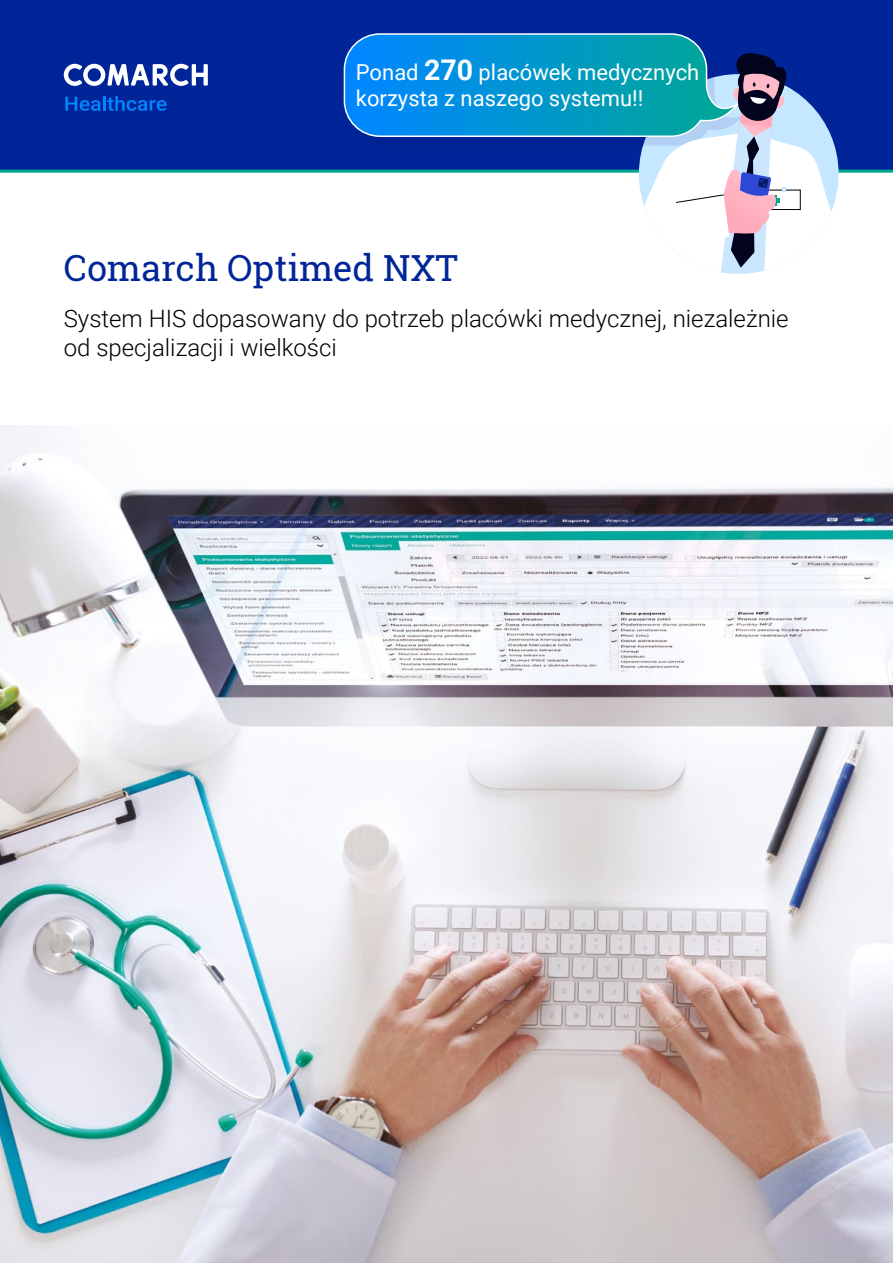
<style>
.page{position:relative;width:893px;height:1263px;background:#fff}
.page>*{position:absolute;margin:0;border:0;box-sizing:border-box;transform-origin:0 0}
.t1{font:36px "Roboto Slab";color:#002598}
.t2{font:300 24px/28.8px "Roboto";color:#000}
.t3{font:22.05px/26.4px "Roboto";color:#fff}
.s1{font-weight:700;font-size:28.5px}
</style>
<div class="page">
<img style="left:0;top:425px;width:893px;height:838px">
<div style="left:0;top:0;width:893px;height:171px;background:#002598"></div>
<hr style="left:0;top:170px;width:893px;height:3px;background:#00a98e">
<svg style="left:63px;top:64px;width:145px;height:22px"></svg>
<svg style="left:65px;top:97px;width:36px;height:14px"></svg>
<hr style="left:103px;top:96px;width:3px;height:15px;background:#0086ff">
<svg style="left:107px;top:96px;width:60px;height:15px"></svg>
<svg style="left:343px;top:33px;width:498px;height:241px"></svg>
<p class="t3" style="left:356px;top:58px;width:345px">Ponad <span class="s1">270</span> placówek medycznych korzysta z naszego systemu!!</p>
<h1 class="t1" style="left:64px;top:243px;width:396px">Comarch Optimed NXT</h1>
<p class="t2" style="left:64px;top:303px;width:726px">System HIS dopasowany do potrzeb placówki medycznej, niezależnie od specjalizacji i wielkości</p>
</div>
